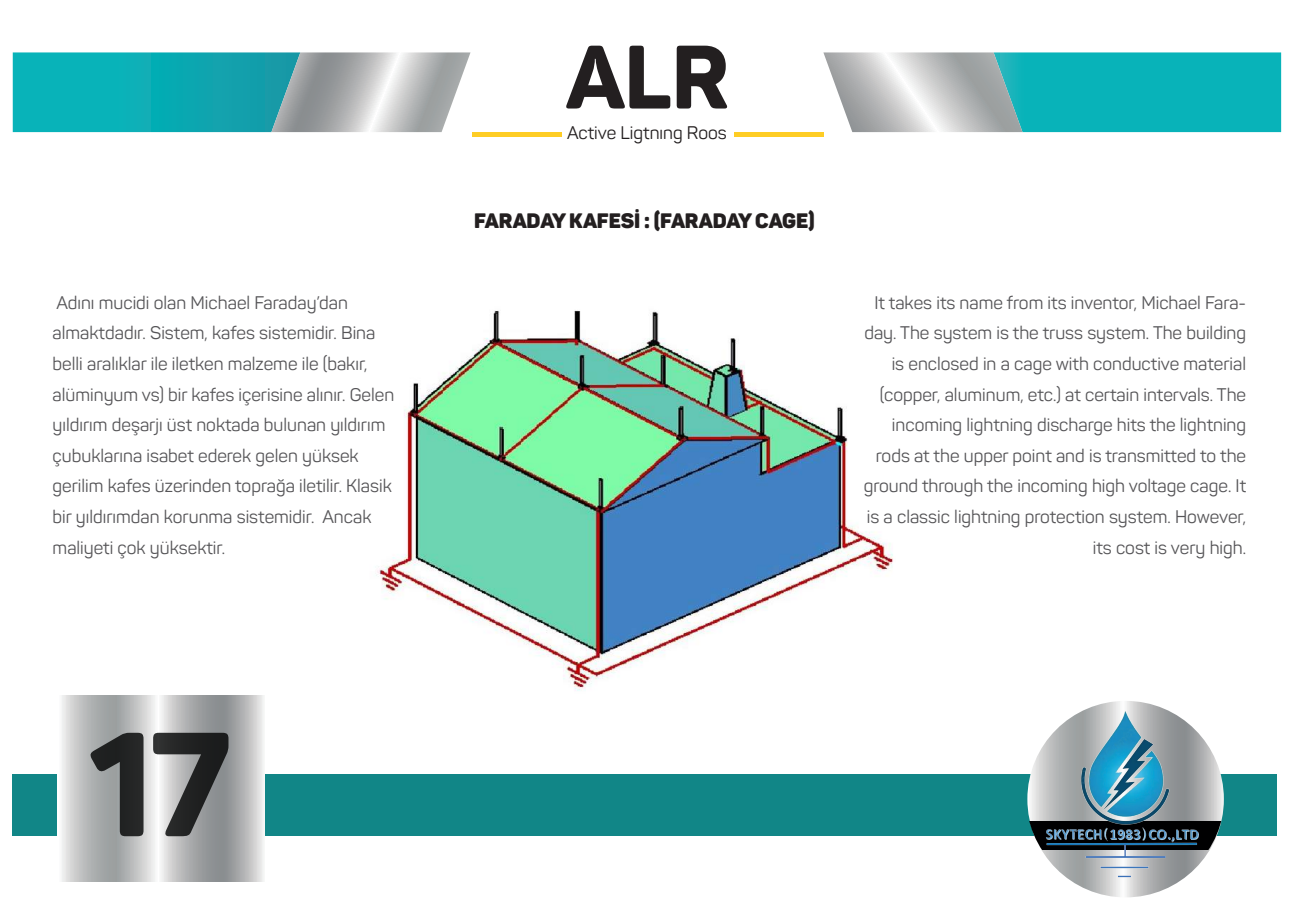
<style>
.page{position:relative;width:1289px;height:919px;background:#fff}
.page>*{position:absolute;margin:0;border:0;box-sizing:border-box;transform-origin:0 0}
.t1{font:800 145.65px "Panton";color:#323333}
.t2{font:800 88.5px "Panton";color:#231f20}
.t3{font:900 20.7px "Panton";color:#231f20}
.t4{font:18px/30.6px "Panton";color:#565558}
.t5{font:18px "Panton";color:#231f20}
</style>
<div class="page">
<img style="left:376px;top:310px;width:517px;height:381px">
<div style="left:262px;top:774px;width:1014px;height:62px;background:#118687"></div>
<div style="left:13px;top:774px;width:47px;height:62px;background:#118687"></div>
<svg style="left:58px;top:696px;width:206px;height:185px;background:#babcbc"></svg>
<svg style="left:13px;top:52px;width:457px;height:80px;background:#52b1b6"></svg>
<svg style="left:823px;top:52px;width:458px;height:80px;background:#55babe"></svg>
<hr style="left:472px;top:132px;width:89px;height:4px;background:#fecd25">
<hr style="left:734px;top:132px;width:89px;height:4px;background:#fecd25">
<svg style="left:1027px;top:700px;width:196px;height:197px;background:#c5c7c7"></svg>
<img style="left:1028px;top:701px;width:192px;height:177px">
<h2 class="t2" style="left:564px;top:22px;width:166px">ALR</h2>
<p class="t5" style="left:567px;top:122px;width:161px">Active Ligtnıng Roos</p>
<p class="t3" style="left:474px;top:207px;width:342px">FARADAY KAFESİ : (FARADAY CAGE)</p>
<p class="t4" style="left:53px;top:287px;width:343px">Adını mucidi olan Michael Faraday’dan almaktdadır. Sistem, kafes sistemidir. Bina belli aralıklar ile iletken malzeme ile (bakır, alüminyum vs) bir kafes içerisine alınır. Gelen yıldırım deşarjı üst noktada bulunan yıldırım çubuklarına isabet ederek gelen yüksek gerilim kafes üzerinden toprağa iletilir. Klasik bir yıldırımdan korunma sistemidir. Ancak maliyeti çok yüksektir.</p>
<p class="t4" style="left:863px;top:287px;width:384px;text-align:right">It takes its name from its inventor, Michael Fara&shy;day. The system is the truss system. The building is enclosed in a cage with conductive material (copper, aluminum, etc.) at certain intervals. The incoming lightning discharge hits the lightning rods at the upper point and is transmitted to the ground through the incoming high voltage cage. It is a classic lightning protection system. However, its cost is very high.</p>
<h1 class="t1" style="left:89px;top:693px;width:143px">17</h1>
</div>
